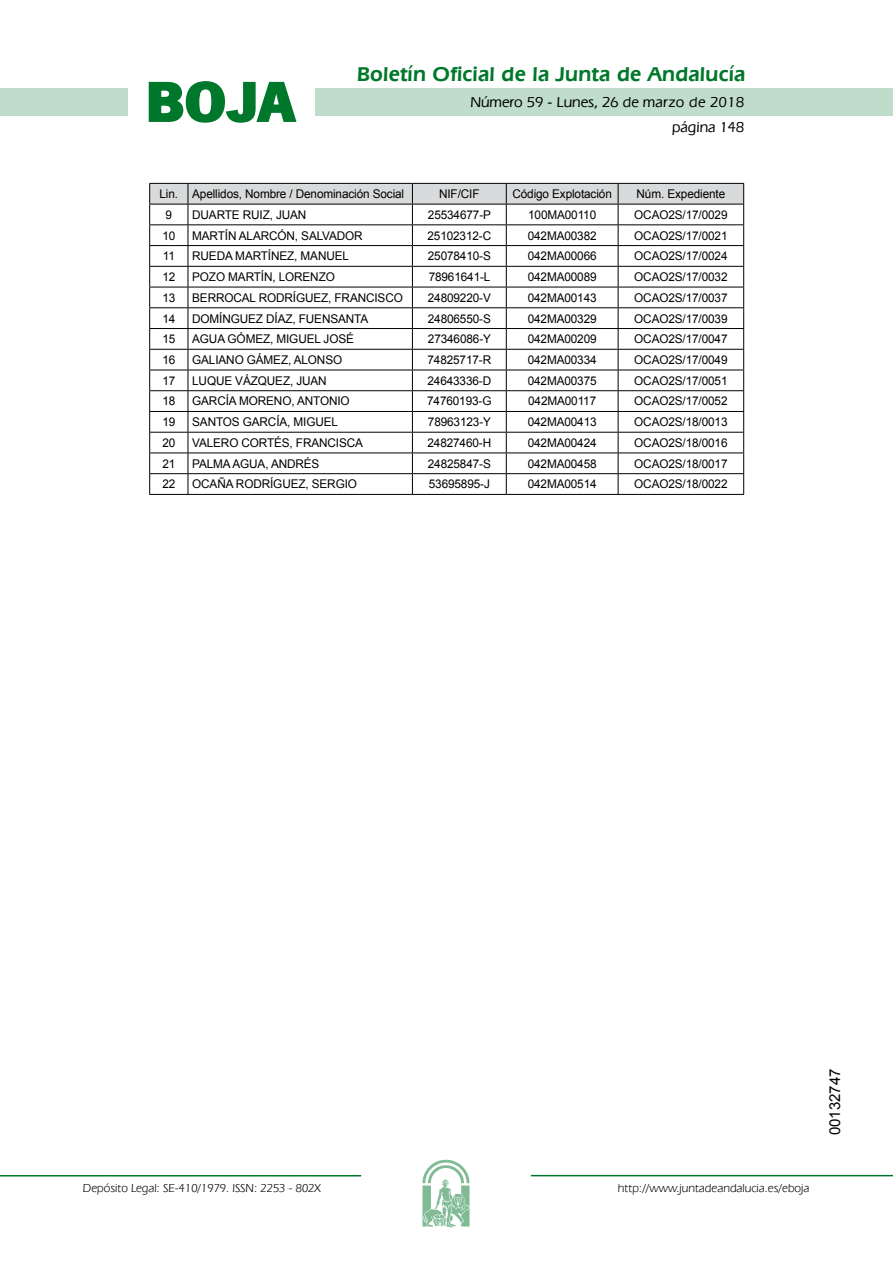
<style>
.page{position:relative;width:893px;height:1263px;background:#fff}
.page>*{position:absolute;margin:0;border:0;box-sizing:border-box;transform-origin:0 0}
.t1{font:700 57.75px "News Got T";color:#00782c;scale:1.14 1}
.t2{font:600 21px "Eras IT Cby BT";letter-spacing:.01em;color:#00782c}
.t3{font:500 15px/24.5px "Eras IT Cby BT";color:#000;text-align:right}
.t4{font:15px "Arial";color:#000}
.t5{font:12px "Arial";letter-spacing:-.01em;color:#000}
.t6{font:12px "Eras IT Cby BT";color:#000}
</style>
<div class="page">
<div style="left:315px;top:88px;width:577px;height:28px;background:#bfddca"></div>
<div style="left:0;top:88px;width:128px;height:28px;background:#bfddca"></div>
<hr style="left:0;top:1175px;width:361px;height:2px;background:#00782c">
<svg style="left:422px;top:1159px;width:47px;height:68px"></svg>
<hr style="left:531px;top:1175px;width:361px;height:1px;background:#00782c">
<svg style="left:148px;top:81px;width:149px;height:42px"></svg>
<svg style="left:149px;top:183px;width:595px;height:311px"></svg>
<hr style="left:149px;top:494px;width:39px;height:1px;background:#000">
<hr style="left:188px;top:494px;width:224px;height:1px;background:#000">
<hr style="left:412px;top:494px;width:94px;height:1px;background:#000">
<hr style="left:506px;top:494px;width:112px;height:1px;background:#000">
<hr style="left:618px;top:494px;width:126px;height:1px;background:#000">
<h1 class="t1" style="left:145px;top:68px;width:133px">BOJA</h1>
<h2 class="t2" style="left:357px;top:62px;width:390px">Boletín Oficial de la Junta de Andalucía</h2>
<p class="t3" style="left:470px;top:90px;width:276px">Número 59 - Lunes, 26 de marzo de 2018 página 148</p>
<p class="t5" style="left:159px;top:186px;width:246px">Lin. Apellidos, Nombre / Denominación Social</p>
<p class="t5" style="left:439px;top:186px;width:42px">NIF/CIF</p>
<p class="t5" style="left:512px;top:186px;width:101px">Código Explotación</p>
<p class="t5" style="left:636px;top:186px;width:90px">Núm. Expediente</p>
<p class="t5" style="left:165px;top:207px;width:8px">9</p>
<p class="t5" style="left:192px;top:207px;width:116px">DUARTE RUIZ, JUAN</p>
<p class="t5" style="left:428px;top:207px;width:65px">25534677-P</p>
<p class="t5" style="left:528px;top:207px;width:70px">100MA00110</p>
<p class="t5" style="left:634px;top:207px;width:95px">OCAO2S/17/0029</p>
<p class="t5" style="left:162px;top:228px;width:14px">10</p>
<p class="t5" style="left:192px;top:228px;width:172px">MARTÍN ALARCÓN, SALVADOR</p>
<p class="t5" style="left:427px;top:228px;width:65px">25102312-C</p>
<p class="t5" style="left:527px;top:228px;width:70px">042MA00382</p>
<p class="t5" style="left:634px;top:228px;width:95px">OCAO2S/17/0021</p>
<p class="t5" style="left:163px;top:248px;width:14px">11</p>
<p class="t5" style="left:192px;top:248px;width:158px">RUEDA MARTÍNEZ, MANUEL</p>
<p class="t5" style="left:428px;top:248px;width:65px">25078410-S</p>
<p class="t5" style="left:527px;top:248px;width:70px">042MA00066</p>
<p class="t5" style="left:634px;top:248px;width:95px">OCAO2S/17/0024</p>
<p class="t5" style="left:162px;top:269px;width:14px">12</p>
<p class="t5" style="left:192px;top:269px;width:144px">POZO MARTÍN, LORENZO</p>
<p class="t5" style="left:428px;top:269px;width:63px">78961641-L</p>
<p class="t5" style="left:527px;top:269px;width:70px">042MA00089</p>
<p class="t5" style="left:634px;top:269px;width:95px">OCAO2S/17/0032</p>
<p class="t5" style="left:162px;top:290px;width:14px">13</p>
<p class="t5" style="left:192px;top:290px;width:212px">BERROCAL RODRÍGUEZ, FRANCISCO</p>
<p class="t5" style="left:428px;top:290px;width:65px">24809220-V</p>
<p class="t5" style="left:527px;top:290px;width:70px">042MA00143</p>
<p class="t5" style="left:634px;top:290px;width:95px">OCAO2S/17/0037</p>
<p class="t5" style="left:162px;top:310px;width:14px">14</p>
<p class="t5" style="left:192px;top:310px;width:177px">DOMÍNGUEZ DÍAZ, FUENSANTA</p>
<p class="t5" style="left:428px;top:310px;width:65px">24806550-S</p>
<p class="t5" style="left:527px;top:310px;width:70px">042MA00329</p>
<p class="t5" style="left:634px;top:310px;width:95px">OCAO2S/17/0039</p>
<p class="t5" style="left:162px;top:331px;width:14px">15</p>
<p class="t5" style="left:192px;top:331px;width:163px">AGUA GÓMEZ, MIGUEL JOSÉ</p>
<p class="t5" style="left:428px;top:331px;width:65px">27346086-Y</p>
<p class="t5" style="left:527px;top:331px;width:70px">042MA00209</p>
<p class="t5" style="left:634px;top:331px;width:95px">OCAO2S/17/0047</p>
<p class="t5" style="left:162px;top:352px;width:14px">16</p>
<p class="t5" style="left:192px;top:352px;width:151px">GALIANO GÁMEZ, ALONSO</p>
<p class="t5" style="left:427px;top:352px;width:65px">74825717-R</p>
<p class="t5" style="left:527px;top:352px;width:70px">042MA00334</p>
<p class="t5" style="left:634px;top:352px;width:95px">OCAO2S/17/0049</p>
<p class="t5" style="left:162px;top:373px;width:14px">17</p>
<p class="t5" style="left:192px;top:373px;width:136px">LUQUE VÁZQUEZ, JUAN</p>
<p class="t5" style="left:427px;top:373px;width:65px">24643336-D</p>
<p class="t5" style="left:527px;top:373px;width:70px">042MA00375</p>
<p class="t5" style="left:634px;top:373px;width:95px">OCAO2S/17/0051</p>
<p class="t5" style="left:162px;top:393px;width:14px">18</p>
<p class="t5" style="left:192px;top:393px;width:159px">GARCÍA MORENO, ANTONIO</p>
<p class="t5" style="left:427px;top:393px;width:66px">74760193-G</p>
<p class="t5" style="left:528px;top:393px;width:70px">042MA00117</p>
<p class="t5" style="left:634px;top:393px;width:95px">OCAO2S/17/0052</p>
<p class="t5" style="left:162px;top:414px;width:14px">19</p>
<p class="t5" style="left:192px;top:414px;width:147px">SANTOS GARCÍA, MIGUEL</p>
<p class="t5" style="left:428px;top:414px;width:65px">78963123-Y</p>
<p class="t5" style="left:527px;top:414px;width:70px">042MA00413</p>
<p class="t5" style="left:634px;top:414px;width:95px">OCAO2S/18/0013</p>
<p class="t5" style="left:162px;top:435px;width:14px">20</p>
<p class="t5" style="left:192px;top:435px;width:172px">VALERO CORTÉS, FRANCISCA</p>
<p class="t5" style="left:427px;top:435px;width:65px">24827460-H</p>
<p class="t5" style="left:527px;top:435px;width:70px">042MA00424</p>
<p class="t5" style="left:634px;top:435px;width:95px">OCAO2S/18/0016</p>
<p class="t5" style="left:162px;top:456px;width:14px">21</p>
<p class="t5" style="left:192px;top:456px;width:129px">PALMA AGUA, ANDRÉS</p>
<p class="t5" style="left:428px;top:456px;width:65px">24825847-S</p>
<p class="t5" style="left:527px;top:456px;width:70px">042MA00458</p>
<p class="t5" style="left:634px;top:456px;width:95px">OCAO2S/18/0017</p>
<p class="t5" style="left:162px;top:476px;width:14px">22</p>
<p class="t5" style="left:192px;top:476px;width:166px">OCAÑA RODRÍGUEZ, SERGIO</p>
<p class="t5" style="left:429px;top:476px;width:63px">53695895-J</p>
<p class="t5" style="left:527px;top:476px;width:70px">042MA00514</p>
<p class="t5" style="left:634px;top:476px;width:95px">OCAO2S/18/0022</p>
<p class="t6" style="left:83px;top:1181px;width:239px">Depósito Legal: SE-410/1979. ISSN: 2253 - 802X</p>
<p class="t6" style="left:618px;top:1181px;width:193px">http://www.juntadeandalucia.es/eboja</p>
<p class="t4" style="left:825px;top:1135px;width:68px;rotate:-90deg">00132747</p>
</div>
